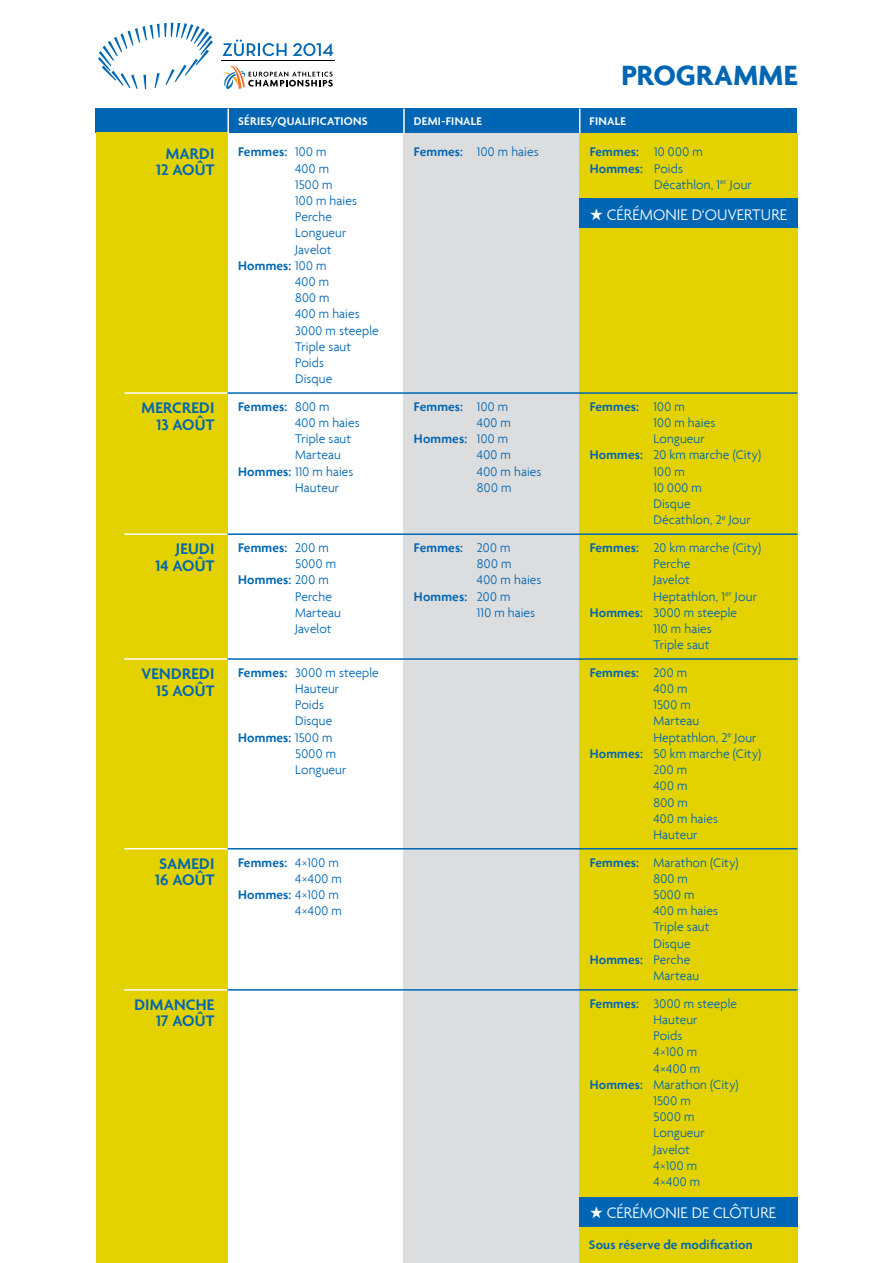
<style>
.page{position:relative;width:893px;height:1263px;background:#fff}
.page>*{position:absolute;margin:0;border:0;box-sizing:border-box;transform-origin:0 0}
.t1{font:700 30px "Agenda";letter-spacing:.01em;color:#0066b3}
.t2{font:600 16.5px/16.5px "Agenda";letter-spacing:.01em;color:#0066b3;text-align:right}
.t3{font:300 16.5px "Agenda";letter-spacing:.005em;color:#fff}
.t4{font:300 13.5px/16.2px "Agenda";letter-spacing:.01em;color:#0066b3;text-align:right}
.t5{font:600 13.5px "Agenda";letter-spacing:.015em;color:#0066b3}
.t6{font:600 12px "Agenda";letter-spacing:.02em;color:#fff}
.s1{font-weight:600}
.s2{font-weight:300}
</style>
<div class="page">
<div style="left:96px;top:109px;width:701px;height:24px;background:#0066b3"></div>
<div style="left:96px;top:133px;width:131px;height:1130px;background:#e3d200"></div>
<div style="left:403px;top:133px;width:218px;height:1130px;background:#dcddde"></div>
<div style="left:579px;top:133px;width:218px;height:1130px;background:#e3d200"></div>
<hr style="left:227px;top:392px;width:570px;height:2px;background:#0066b3">
<hr style="left:124px;top:392px;width:103px;height:2px;background:#fff">
<hr style="left:227px;top:109px;width:2px;height:24px;background:#fff">
<hr style="left:403px;top:109px;width:2px;height:24px;background:#fff">
<svg style="left:579px;top:109px;width:1px;height:24px"></svg>
<hr style="left:227px;top:533px;width:570px;height:2px;background:#0066b3">
<hr style="left:124px;top:533px;width:103px;height:2px;background:#fff">
<hr style="left:227px;top:658px;width:570px;height:2px;background:#0066b3">
<hr style="left:124px;top:658px;width:103px;height:2px;background:#fff">
<hr style="left:227px;top:989px;width:570px;height:2px;background:#0066b3">
<hr style="left:124px;top:989px;width:103px;height:2px;background:#fff">
<hr style="left:227px;top:848px;width:570px;height:1px;background:#0066b3">
<hr style="left:124px;top:848px;width:103px;height:1px;background:#fff">
<div style="left:579px;top:199px;width:218px;height:29px;background:#0066b3"></div>
<div style="left:579px;top:1197px;width:218px;height:29px;background:#0066b3"></div>
<svg style="left:98px;top:23px;width:115px;height:66px"></svg>
<hr style="left:221px;top:60px;width:114px;height:1px;background:#020000">
<svg style="left:223px;top:66px;width:110px;height:23px"></svg>
<svg style="left:223px;top:39px;width:64px;height:17px"></svg>
<svg style="left:293px;top:43px;width:40px;height:13px"></svg>
<p class="t6" style="left:238px;top:114px;width:131px">SÉRIES/QUALIFICATIONS</p>
<p class="t6" style="left:414px;top:113px;width:70px">DEMI-FINALE</p>
<h1 class="t1" style="left:621px;top:57px;width:177px">PROGRAMME</h1>
<p class="t6" style="left:590px;top:113px;width:38px">FINALE</p>
<p class="t4" style="left:414px;top:144px;width:126px"><span class="s1">Femmes:</span> 100 m haies</p>
<p class="t2" style="left:156px;top:144px;width:60px;text-align:center">MARDI<br>12 AOÛT</p>
<p class="t5" style="left:590px;top:144px;width:115px">Femmes: <span class="s2">10 000 m</span></p>
<p class="t5" style="left:238px;top:144px;width:90px">Femmes: <span class="s2">100 m</span></p>
<p class="t4" style="left:295px;top:160px;width:36px">400 m</p>
<p class="t4" style="left:295px;top:176px;width:39px">1500 m</p>
<p class="t4" style="left:295px;top:192px;width:63px">100 m haies</p>
<p class="t4" style="left:295px;top:208px;width:38px">Perche</p>
<p class="t4" style="left:295px;top:225px;width:53px">Longueur</p>
<p class="t4" style="left:295px;top:241px;width:38px">Javelot</p>
<p class="t5" style="left:238px;top:257px;width:90px">Hommes: <span class="s2">100 m</span></p>
<p class="t4" style="left:295px;top:273px;width:36px">400 m</p>
<p class="t4" style="left:295px;top:289px;width:36px">800 m</p>
<p class="t4" style="left:295px;top:306px;width:66px">400 m haies</p>
<p class="t4" style="left:295px;top:322px;width:85px">3000 m steeple</p>
<p class="t4" style="left:295px;top:338px;width:58px">Triple saut</p>
<p class="t4" style="left:295px;top:354px;width:30px">Poids</p>
<p class="t4" style="left:295px;top:370px;width:39px">Disque</p>
<p class="t5" style="left:590px;top:160px;width:95px">Hommes: <span class="s2">Poids</span></p>
<p class="t4" style="left:654px;top:176px;width:99px">Décathlon, 1<sup>er</sup> Jour</p>
<p class="t3" style="left:590px;top:205px;width:199px">★ CÉRÉMONIE D‘OUVERTURE</p>
<p class="t2" style="left:141px;top:399px;width:74px">MERCREDI<br>13 AOÛT</p>
<p class="t5" style="left:590px;top:398px;width:97px">Femmes: <span class="s2">100 m</span></p>
<p class="t5" style="left:238px;top:398px;width:93px">Femmes: <span class="s2">800 m</span></p>
<p class="t4" style="left:295px;top:414px;width:66px">400 m haies</p>
<p class="t4" style="left:295px;top:431px;width:58px">Triple saut</p>
<p class="t4" style="left:295px;top:447px;width:47px">Marteau</p>
<p class="t4" style="left:238px;top:463px;width:117px"><span class="s1">Hommes:</span> 110 m haies</p>
<p class="t4" style="left:295px;top:479px;width:46px">Hauteur</p>
<p class="t5" style="left:414px;top:398px;width:96px">Femmes: <span class="s2">100 m</span></p>
<p class="t4" style="left:477px;top:414px;width:36px">400 m</p>
<p class="t5" style="left:414px;top:431px;width:96px">Hommes: <span class="s2">100 m</span></p>
<p class="t4" style="left:477px;top:447px;width:36px">400 m</p>
<p class="t4" style="left:477px;top:463px;width:66px">400 m haies</p>
<p class="t4" style="left:477px;top:479px;width:36px">800 m</p>
<p class="t4" style="left:653px;top:414px;width:63px">100 m haies</p>
<p class="t4" style="left:653px;top:431px;width:53px">Longueur</p>
<p class="t4" style="left:590px;top:447px;width:173px"><span class="s1">Hommes:</span> 20 km marche (City)</p>
<p class="t4" style="left:653px;top:463px;width:33px">100 m</p>
<p class="t4" style="left:653px;top:479px;width:50px">10 000 m</p>
<p class="t4" style="left:653px;top:495px;width:39px">Disque</p>
<p class="t4" style="left:653px;top:512px;width:99px">Décathlon, 2<sup>e</sup> Jour</p>
<p class="t2" style="left:156px;top:540px;width:60px">JEUDI<br>14 AOÛT</p>
<p class="t4" style="left:590px;top:539px;width:173px"><span class="s1">Femmes:</span> 20 km marche (City)</p>
<p class="t5" style="left:414px;top:539px;width:98px">Femmes: <span class="s2">200 m</span></p>
<p class="t4" style="left:477px;top:556px;width:36px">800 m</p>
<p class="t4" style="left:477px;top:572px;width:66px">400 m haies</p>
<p class="t5" style="left:414px;top:588px;width:98px">Hommes: <span class="s2">200 m</span></p>
<p class="t4" style="left:477px;top:604px;width:60px">110 m haies</p>
<p class="t5" style="left:238px;top:539px;width:92px">Femmes: <span class="s2">200 m</span></p>
<p class="t4" style="left:295px;top:556px;width:42px">5000 m</p>
<p class="t5" style="left:238px;top:572px;width:92px">Hommes: <span class="s2">200 m</span></p>
<p class="t4" style="left:295px;top:588px;width:38px">Perche</p>
<p class="t4" style="left:295px;top:604px;width:47px">Marteau</p>
<p class="t4" style="left:295px;top:620px;width:38px">Javelot</p>
<p class="t4" style="left:653px;top:556px;width:38px">Perche</p>
<p class="t4" style="left:653px;top:572px;width:38px">Javelot</p>
<p class="t4" style="left:653px;top:588px;width:105px">Heptathlon, 1<sup>er</sup> Jour</p>
<p class="t4" style="left:590px;top:604px;width:149px"><span class="s1">Hommes:</span> 3000 m steeple</p>
<p class="t4" style="left:653px;top:620px;width:60px">110 m haies</p>
<p class="t4" style="left:653px;top:637px;width:58px">Triple saut</p>
<p class="t4" style="left:238px;top:664px;width:142px"><span class="s1">Femmes:</span> 3000 m steeple</p>
<p class="t4" style="left:295px;top:680px;width:46px">Hauteur</p>
<p class="t4" style="left:295px;top:697px;width:30px">Poids</p>
<p class="t4" style="left:295px;top:713px;width:39px">Disque</p>
<p class="t5" style="left:238px;top:729px;width:96px">Hommes: <span class="s2">1500 m</span></p>
<p class="t4" style="left:295px;top:745px;width:42px">5000 m</p>
<p class="t4" style="left:295px;top:761px;width:53px">Longueur</p>
<p class="t2" style="left:142px;top:665px;width:74px">VENDREDI<br>15 AOÛT</p>
<p class="t5" style="left:590px;top:664px;width:99px">Femmes: <span class="s2">200 m</span></p>
<p class="t4" style="left:653px;top:680px;width:36px">400 m</p>
<p class="t4" style="left:653px;top:697px;width:39px">1500 m</p>
<p class="t4" style="left:653px;top:713px;width:47px">Marteau</p>
<p class="t4" style="left:653px;top:729px;width:105px">Heptathlon, 2<sup>e</sup> Jour</p>
<p class="t4" style="left:590px;top:745px;width:173px"><span class="s1">Hommes:</span> 50 km marche (City)</p>
<p class="t4" style="left:653px;top:761px;width:35px">200 m</p>
<p class="t4" style="left:653px;top:778px;width:36px">400 m</p>
<p class="t4" style="left:653px;top:794px;width:36px">800 m</p>
<p class="t4" style="left:653px;top:810px;width:66px">400 m haies</p>
<p class="t4" style="left:653px;top:826px;width:46px">Hauteur</p>
<p class="t2" style="left:155px;top:855px;width:61px;text-align:left">SAMEDI<br>16 AOÛT</p>
<p class="t4" style="left:590px;top:854px;width:150px"><span class="s1">Femmes:</span> Marathon (City)</p>
<p class="t4" style="left:238px;top:854px;width:105px"><span class="s1">Femmes:</span> 4×100 m<br>4×400 m<br><span class="s1">Hommes:</span> 4×100 m<br>4×400 m</p>
<p class="t4" style="left:653px;top:870px;width:36px">800 m</p>
<p class="t4" style="left:653px;top:886px;width:42px">5000 m</p>
<p class="t4" style="left:653px;top:902px;width:66px">400 m haies</p>
<p class="t4" style="left:653px;top:919px;width:58px">Triple saut</p>
<p class="t4" style="left:653px;top:935px;width:39px">Disque</p>
<p class="t5" style="left:590px;top:951px;width:102px">Hommes: <span class="s2">Perche</span></p>
<p class="t4" style="left:653px;top:967px;width:47px">Marteau</p>
<p class="t2" style="left:135px;top:996px;width:81px">DIMANCHE<br>17 AOÛT</p>
<p class="t4" style="left:590px;top:995px;width:149px"><span class="s1">Femmes:</span> 3000 m steeple</p>
<p class="t4" style="left:653px;top:1011px;width:46px">Hauteur</p>
<p class="t4" style="left:653px;top:1027px;width:30px">Poids</p>
<p class="t4" style="left:653px;top:1044px;width:45px">4×100 m</p>
<p class="t4" style="left:653px;top:1060px;width:48px">4×400 m</p>
<p class="t4" style="left:590px;top:1076px;width:150px"><span class="s1">Hommes:</span> Marathon (City)</p>
<p class="t4" style="left:653px;top:1092px;width:39px">1500 m</p>
<p class="t4" style="left:653px;top:1108px;width:42px">5000 m</p>
<p class="t4" style="left:653px;top:1125px;width:53px">Longueur</p>
<p class="t4" style="left:653px;top:1141px;width:38px">Javelot</p>
<p class="t4" style="left:653px;top:1157px;width:45px">4×100 m</p>
<p class="t4" style="left:653px;top:1173px;width:48px">4×400 m</p>
<p class="t3" style="left:590px;top:1203px;width:188px">★ CÉRÉMONIE DE CLÔTURE</p>
<p class="t5" style="left:589px;top:1237px;width:165px">Sous réserve de modification</p>
</div>
